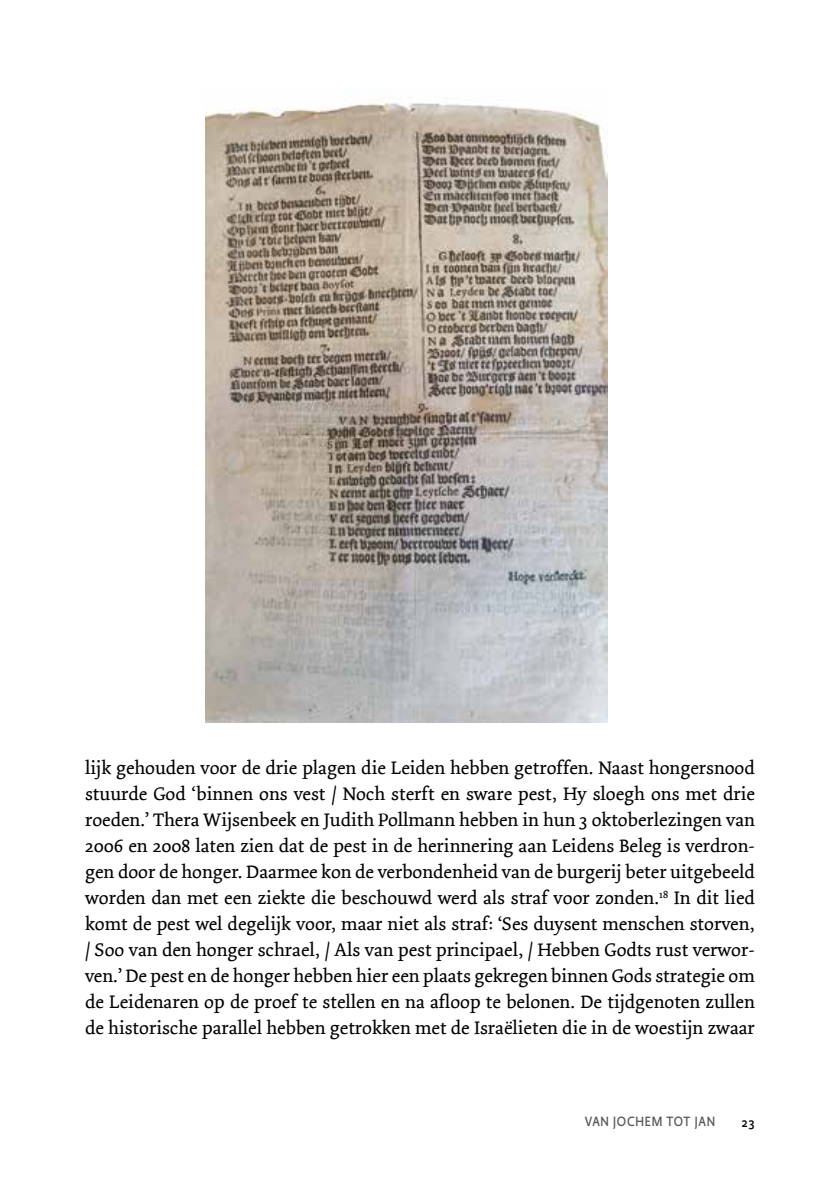
<style>
.page{position:relative;width:840px;height:1191px;background:#fff}
.page>*{position:absolute;margin:0;border:0;box-sizing:border-box;transform-origin:0 0}
.t1{font:19px/26px "Dolly";color:#000;text-align:justify}
.t2{font:500 14px "Productus";letter-spacing:.05em;color:#565655}
.t3{font:500 14px "Productus";color:#000}
</style>
<div class="page">
<img style="left:205px;top:101px;width:401px;height:621px">
<p class="t1" style="left:85px;top:755px;width:671px">lijk gehouden voor de drie plagen die Leiden hebben getroffen. Naast hongersnood stuurde God ‘binnen ons vest / Noch sterft en sware pest, Hy sloegh ons met drie roeden.’ Thera Wijsenbeek en Judith Pollmann hebben in hun 3 oktoberlezingen van 2006 en 2008 laten zien dat de pest in de herinnering aan Leidens Beleg is verdron&shy;gen door de honger. Daarmee kon de verbondenheid van de burgerij beter uitgebeeld worden dan met een ziekte die beschouwd werd als straf voor zonden.<sup>18</sup> In dit lied komt de pest wel degelijk voor, maar niet als straf: ‘Ses duysent menschen storven, / Soo van den honger schrael, / Als van pest principael, / Hebben Godts rust verwor&shy;ven.’ De pest en de honger hebben hier een plaats gekregen binnen Gods strategie om de Leidenaren op de proef te stellen en na afloop te belonen. De tijdgenoten zullen de historische parallel hebben getrokken met de Israëlieten die in de woestijn zwaar</p>
<p class="t2" style="left:584px;top:1113px;width:132px">VAN JOCHEM TOT JAN</p>
<p class="t3" style="left:741px;top:1114px;width:15px">23</p>
</div>
